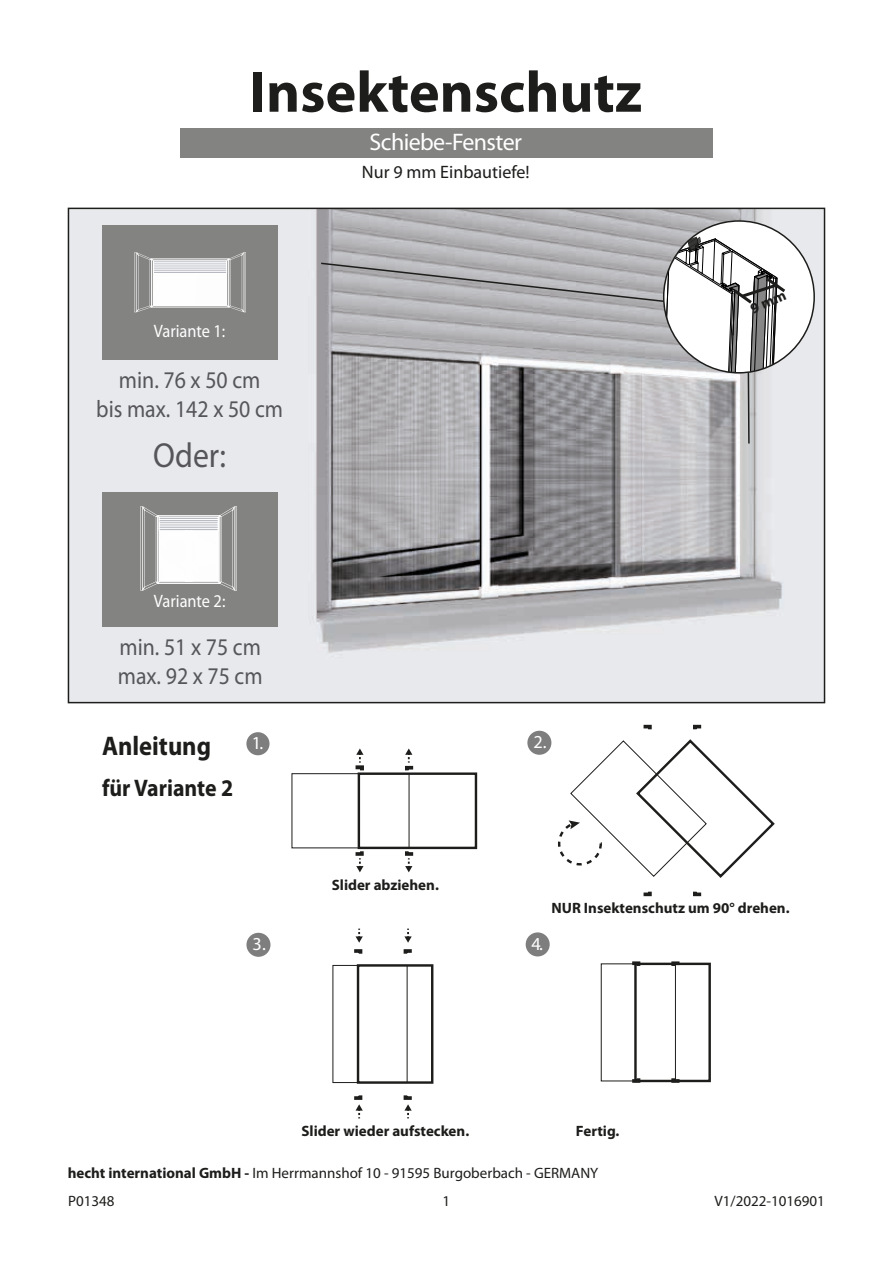
<style>
.page{position:relative;width:893px;height:1263px;background:#fff}
.page>*{position:absolute;margin:0;border:0;box-sizing:border-box;transform-origin:0 0}
.t1{font:700 58.2px "Myriad Pro";color:#1d1d1b}
.t2{font:34.8px "Myriad Pro";color:#56565a;scale:.91 1}
.t3{font:700 27px "Myriad Pro";color:#1d1d1b;scale:.91 1}
.t4{font:24px "Myriad Pro";color:#56565a;scale:.91 1}
.t5{font:24px "Myriad Pro";letter-spacing:-.025em;color:#fff}
.t6{font:700 24px "Myriad Pro";color:#1d1d1b;scale:.91 1}
.t7{font:18.3px "Myriad Pro";color:#fff}
.t8{font:18px "Myriad Pro";color:#fff;scale:.91 1}
.t9{font:18px "Myriad Pro";color:#1d1d1b}
.t10{font:15px "Myriad Pro";color:#1d1d1b}
.t11{font:700 15px "Myriad Pro";color:#1d1d1b}
.s1{font-weight:700}
</style>
<div class="page">
<div style="left:180px;top:128px;width:533px;height:30px;background:#838382"></div>
<img style="left:71px;top:211px;width:751px;height:489px">
<div style="left:102px;top:225px;width:175px;height:134px;background:#838382"></div>
<hr style="left:134px;top:252px;width:2px;height:60px;background:#fff">
<hr style="left:244px;top:252px;width:2px;height:60px;background:#fff">
<svg style="left:136px;top:252px;width:108px;height:60px"></svg>
<div style="left:102px;top:492px;width:175px;height:134px;background:#838382"></div>
<hr style="left:140px;top:506px;width:2px;height:85px;background:#fff">
<hr style="left:235px;top:506px;width:2px;height:85px;background:#fff">
<svg style="left:142px;top:506px;width:93px;height:85px"></svg>
<div style="left:527px;top:731px;width:24px;height:24px;background:#7e7e7e;border-radius:50%"></div>
<svg style="left:693px;top:891px;width:9px;height:6px"></svg>
<svg style="left:643px;top:891px;width:9px;height:6px"></svg>
<svg style="left:558px;top:724px;width:217px;height:154px"></svg>
<div style="left:357px;top:964px;width:76px;height:120px;border:2px solid #1d1d1b"></div>
<svg style="left:403px;top:1095px;width:9px;height:23px"></svg>
<svg style="left:354px;top:1095px;width:9px;height:23px"></svg>
<svg style="left:354px;top:929px;width:9px;height:25px"></svg>
<svg style="left:403px;top:929px;width:9px;height:25px"></svg>
<div style="left:246px;top:933px;width:24px;height:24px;background:#7e7e7e;border-radius:50%"></div>
<div style="left:526px;top:932px;width:24px;height:24px;background:#7e7e7e;border-radius:50%"></div>
<div style="left:601px;top:963px;width:75px;height:118px;border:1px solid #1d1d1b"></div>
<div style="left:634px;top:963px;width:77px;height:119px;border:2px solid #1d1d1b"></div>
<svg style="left:669px;top:961px;width:14px;height:8px"></svg>
<svg style="left:669px;top:1074px;width:14px;height:9px"></svg>
<svg style="left:628px;top:961px;width:14px;height:8px"></svg>
<svg style="left:628px;top:1074px;width:14px;height:9px"></svg>
<div style="left:246px;top:732px;width:23px;height:23px;background:#7e7e7e;border-radius:50%"></div>
<div style="left:358px;top:772px;width:119px;height:77px;border:2px solid #1d1d1b"></div>
<svg style="left:403px;top:748px;width:14px;height:26px"></svg>
<svg style="left:352px;top:748px;width:14px;height:26px"></svg>
<svg style="left:403px;top:848px;width:14px;height:24px"></svg>
<svg style="left:352px;top:848px;width:14px;height:24px"></svg>
<div style="left:664px;top:221px;width:150px;height:152px;background:#fff;border-radius:50%"></div>
<svg style="left:319px;top:236px;width:469px;height:209px;background:#b4b3b6"></svg>
<p class="t1" style="left:249px;top:54px;width:394px">Insektenschutz</p>
<p class="t5" style="left:369px;top:127px;width:154px">Schiebe-Fenster</p>
<p class="t9" style="left:362px;top:160px;width:169px">Nur 9 mm Einbautiefe!</p>
<p class="t8" style="left:154px;top:320px;width:80px">Variante 1:</p>
<p class="t4" style="left:119px;top:365px;width:157px">min. 76 x 50 cm</p>
<p class="t4" style="left:96px;top:394px;width:207px">bis max. 142 x 50 cm</p>
<p class="t2" style="left:153px;top:434px;width:82px">Oder:</p>
<p class="t8" style="left:154px;top:590px;width:80px">Variante 2:</p>
<p class="t4" style="left:119px;top:632px;width:157px">min. 51 x 75 cm</p>
<p class="t4" style="left:118px;top:661px;width:161px">max. 92 x 75 cm</p>
<p class="t3" style="left:102px;top:728px;width:121px">Anleitung</p>
<p class="t6" style="left:102px;top:772px;width:145px">für Variante 2</p>
<p class="t7" style="left:252px;top:732px;width:13px">1.</p>
<p class="t11" style="left:332px;top:875px;width:109px">Slider abziehen.</p>
<p class="t7" style="left:534px;top:731px;width:15px">2.</p>
<p class="t11" style="left:551px;top:898px;width:240px">NUR Insektenschutz um 90° drehen.</p>
<p class="t7" style="left:253px;top:933px;width:15px">3.</p>
<p class="t7" style="left:531px;top:932px;width:13px">4.</p>
<p class="t11" style="left:301px;top:1121px;width:169px">Slider wieder aufstecken.</p>
<p class="t11" style="left:576px;top:1121px;width:45px">Fertig.</p>
<p class="t10" style="left:68px;top:1163px;width:532px"><span class="s1">hecht international GmbH -</span> Im Herrmannshof 10 - 91595 Burgoberbach - GERMANY</p>
<p class="t10" style="left:68px;top:1192px;width:48px">P01348</p>
<p class="t10" style="left:443px;top:1192px;width:9px">1</p>
<p class="t10" style="left:714px;top:1192px;width:112px">V1/2022-1016901</p>
</div>
